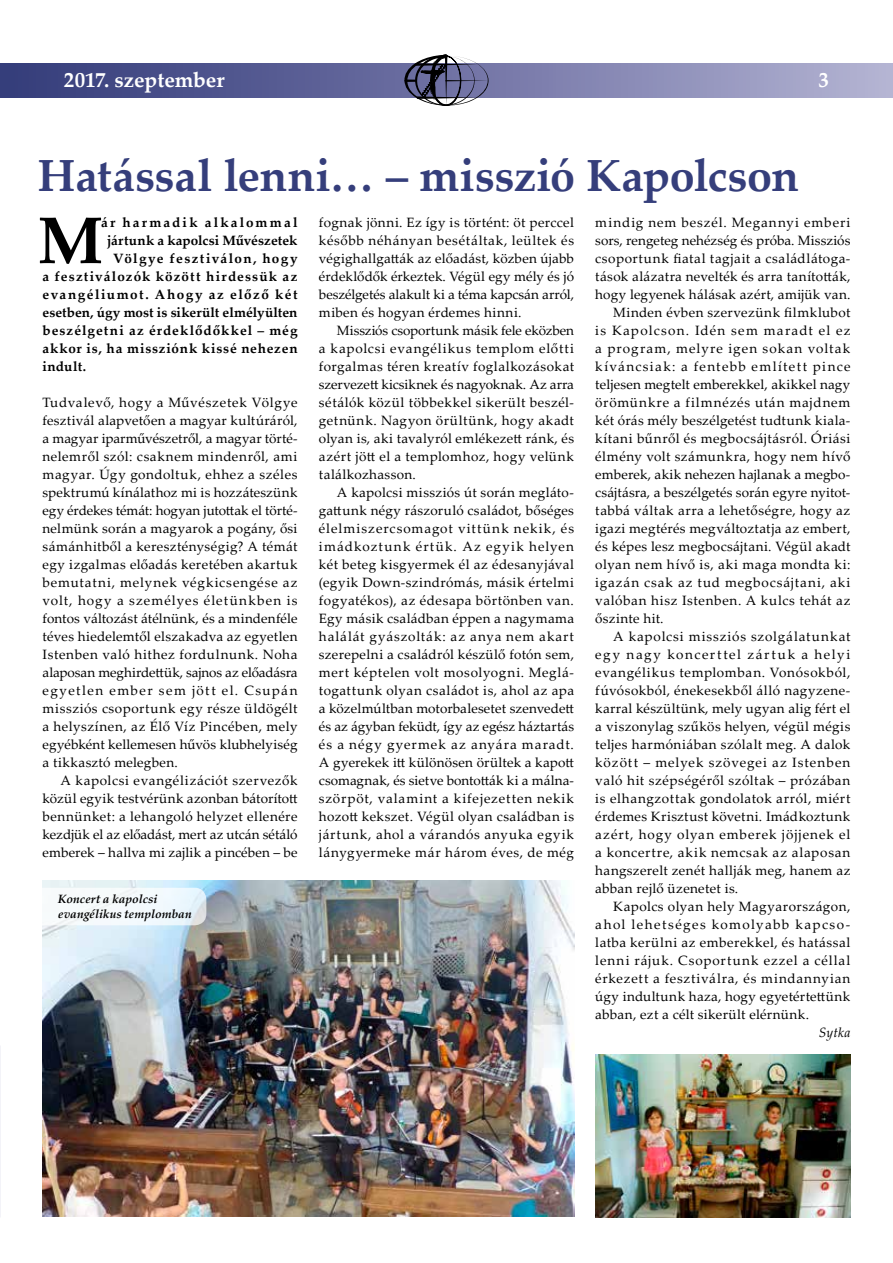
<style>
.page{position:relative;width:893px;height:1263px;background:#fff}
.page>*{position:absolute;margin:0;border:0;box-sizing:border-box;transform-origin:0 0}
.t1{font:700 66px "Palatino Linotype";color:#000}
.t2{font:700 45px "Palatino Linotype";letter-spacing:-.005em;color:#353e7b}
.t3{font:700 21px "Palatino Linotype";color:#fff}
.t4{font:13.5px/18px "Palatino Linotype";letter-spacing:.035em;color:#000;text-align:justify}
.t5{font:13.5px "Palatino Linotype";letter-spacing:.01em;color:#000}
.t6{font:700 13.5px "Palatino Linotype";letter-spacing:.075em;color:#000}
.t7{font:13.5px "Palatino Linotype";letter-spacing:.06em;color:#000}
.t8{font:13.5px "Palatino Linotype";letter-spacing:.065em;color:#000}
.t9{font:13.5px "Palatino Linotype";letter-spacing:.07em;color:#000}
.t10{font:700 13.5px "Palatino Linotype";letter-spacing:.005em;color:#000}
.t11{font:13.5px "Palatino Linotype";letter-spacing:.095em;color:#000}
.t12{font:13.5px "Palatino Linotype";letter-spacing:.005em;color:#000}
.t13{font:13.5px "Palatino Linotype";letter-spacing:.075em;color:#000}
.t14{font:13.5px "Palatino Linotype";letter-spacing:.08em;color:#000}
.t15{font:13.5px "Palatino Linotype";letter-spacing:.1em;color:#000}
.t16{font:13.5px "Palatino Linotype";letter-spacing:.115em;color:#000}
.t17{font:700 13.5px "Palatino Linotype";letter-spacing:.11em;color:#000}
.t18{font:700 13.5px "Palatino Linotype";letter-spacing:.095em;color:#000}
.t19{font:700 13.5px "Palatino Linotype";letter-spacing:.165em;color:#000}
.t20{font:italic 13.5px "Palatino Linotype";letter-spacing:.01em;color:#000}
.t21{font:italic 700 12px/15px "Palatino Linotype";letter-spacing:.005em;color:#000}
</style>
<div class="page">
<div style="left:0;top:64px;width:893px;height:34px;background:linear-gradient(to right,#303878,#b2b1d2)"></div>
<svg style="left:404px;top:55px;width:84px;height:51px"></svg>
<img style="left:595px;top:1055px;width:255px;height:162px">
<img style="left:43px;top:880px;width:531px;height:337px">
<svg style="left:43px;top:888px;width:163px;height:37px"></svg>
<h3 class="t3" style="left:64px;top:65px;width:162px">2017. szeptember</h3>
<h3 class="t3" style="left:818px;top:65px;width:12px">3</h3>
<h2 class="t2" style="left:38px;top:144px;width:763px">Hatással lenni… – misszió Kapolcson</h2>
<p class="t4" style="left:319px;top:213px;width:257px">fognak jönni. Ez így is történt: öt perccel később néhányan besétáltak, leültek és végighallgatták az előadást, közben újabb érdeklődők érkeztek. Végül egy mély és jó beszélgetés alakult ki a téma kapcsán arról, miben és hogyan érdemes hinni.</p>
<p class="t4" style="left:319px;top:321px;width:257px;text-indent:18px">Missziós csoportunk másik fele eközben a kapolcsi evangélikus templom előtti forgalmas téren kreatív foglalkozásokat szervezett kicsiknek és nagyoknak. Az arra sétálók közül többekkel sikerült beszél&shy;getnünk. Nagyon örültünk, hogy akadt olyan is, aki tavalyról emlékezett ránk, és azért jött el a templomhoz, hogy velünk találkozhasson.</p>
<p class="t4" style="left:319px;top:483px;width:257px;text-indent:18px">A kapolcsi missziós út során megláto&shy;gattunk négy rászoruló családot, bőséges élelmiszercsomagot vittünk nekik, és imádkoztunk értük. Az egyik helyen két beteg kisgyermek él az édesanyjával (egyik Down-szindrómás, másik értelmi fogyatékos), az édesapa börtönben van.<br>Egy másik családban éppen a nagymama halálát gyászolták: az anya nem akart szerepelni a családról készülő fotón sem, mert képtelen volt mosolyogni. Meglá&shy;togattunk olyan családot is, ahol az apa a közelmúltban motorbalesetet szenvedett és az ágyban feküdt, így az egész háztartás és a négy gyermek az anyára maradt.<br>A gyerekek itt különösen örültek a kapott csomagnak, és sietve bontották ki a málna&shy;szörpöt, valamint a kifejezetten nekik hozott kekszet. Végül olyan családban is jártunk, ahol a várandós anyuka egyik lánygyermeke már három éves, de még</p>
<p class="t19" style="left:101px;top:213px;width:198px">ár harmadik alkalommal</p>
<p class="t10" style="left:107px;top:231px;width:192px">jártunk a kapolcsi Művészetek</p>
<p class="t18" style="left:113px;top:249px;width:186px">Völgye fesztiválon, hogy</p>
<p class="t6" style="left:43px;top:267px;width:257px">a fesztiválozók között hirdessük az</p>
<p class="t17" style="left:43px;top:285px;width:257px">evangéliumot. Ahogy az előző két</p>
<p class="t10" style="left:43px;top:303px;width:257px">esetben, úgy most is sikerült elmélyülten</p>
<p class="t6" style="left:43px;top:321px;width:256px">beszélgetni az érdeklődőkkel – még</p>
<p class="t6" style="left:43px;top:339px;width:257px">akkor is, ha missziónk kissé nehezen</p>
<p class="t6" style="left:43px;top:357px;width:45px">indult.</p>
<p class="t4" style="left:43px;top:393px;width:257px">Tudvalevő, hogy a Művészetek Völgye fesztivál alapvetően a magyar kultúráról, a magyar iparművészetről, a magyar törté&shy;nelemről szól: csaknem mindenről, ami magyar. Úgy gondoltuk, ehhez a széles spektrumú kínálathoz mi is hozzáteszünk egy érdekes témát: hogyan jutottak el törté&shy;nelmünk során a magyarok a pogány, ősi sámánhitből a kereszténységig? A témát egy izgalmas előadás keretében akartuk bemutatni, melynek végkicsengése az volt, hogy a személyes életünkben is fontos változást átélnünk, és a mindenféle téves hiedelemtől elszakadva az egyetlen Istenben való hithez fordulnunk. Noha alaposan meghirdettük, sajnos az előadásra egyetlen ember sem jött el. Csupán missziós csoportunk egy része üldögélt a helyszínen, az Élő Víz Pincében, mely egyébként kellemesen hűvös klubhelyiség a tikkasztó melegben.</p>
<p class="t4" style="left:43px;top:771px;width:257px;text-indent:18px">A kapolcsi evangélizációt szervezők közül egyik testvérünk azonban bátorított bennünket: a lehangoló helyzet ellenére kezdjük el az előadást, mert az utcán sétáló emberek – hallva mi zajlik a pincében – be</p>
<h1 class="t1" style="left:37px;top:194px;width:67px">M</h1>
<p class="t8" style="left:595px;top:213px;width:257px">mindig nem beszél. Megannyi emberi</p>
<p class="t12" style="left:595px;top:231px;width:257px">sors, rengeteg nehézség és próba. Missziós</p>
<p class="t4" style="left:595px;top:249px;width:257px">csoportunk fiatal tagjait a családlátoga-</p>
<p class="t4" style="left:595px;top:267px;width:257px">tások alázatra nevelték és arra tanították,</p>
<p class="t4" style="left:595px;top:285px;width:257px">hogy legyenek hálásak azért, amijük van.</p>
<p class="t4" style="left:613px;top:303px;width:239px">Minden évben szervezünk filmklubot</p>
<p class="t11" style="left:595px;top:321px;width:257px">is Kapolcson. Idén sem maradt el ez</p>
<p class="t14" style="left:595px;top:339px;width:257px">a program, melyre igen sokan voltak</p>
<p class="t11" style="left:595px;top:357px;width:257px">kíváncsiak: a fentebb említett pince</p>
<p class="t5" style="left:595px;top:375px;width:257px">teljesen megtelt emberekkel, akikkel nagy</p>
<p class="t7" style="left:595px;top:393px;width:257px">örömünkre a filmnézés után majdnem</p>
<p class="t4" style="left:595px;top:411px;width:257px">két órás mély beszélgetést tudtunk kiala-</p>
<p class="t4" style="left:595px;top:429px;width:257px">kítani bűnről és megbocsájtásról. Óriási</p>
<p class="t4" style="left:595px;top:447px;width:257px">élmény volt számunkra, hogy nem hívő</p>
<p class="t5" style="left:595px;top:465px;width:257px">emberek, akik nehezen hajlanak a megbo-</p>
<p class="t5" style="left:595px;top:483px;width:257px">csájtásra, a beszélgetés során egyre nyitot-</p>
<p class="t4" style="left:595px;top:501px;width:257px">tabbá váltak arra a lehetőségre, hogy az</p>
<p class="t4" style="left:595px;top:519px;width:257px">igazi megtérés megváltoztatja az embert,</p>
<p class="t4" style="left:595px;top:537px;width:257px">és képes lesz megbocsájtani. Végül akadt</p>
<p class="t4" style="left:595px;top:555px;width:257px">olyan nem hívő is, aki maga mondta ki:</p>
<p class="t8" style="left:595px;top:573px;width:257px">igazán csak az tud megbocsájtani, aki</p>
<p class="t4" style="left:595px;top:591px;width:257px">valóban hisz Istenben. A kulcs tehát az</p>
<p class="t4" style="left:595px;top:609px;width:70px">őszinte hit.</p>
<p class="t8" style="left:613px;top:627px;width:239px">A kapolcsi missziós szolgálatunkat</p>
<p class="t16" style="left:595px;top:645px;width:257px">egy nagy koncerttel zártuk a helyi</p>
<p class="t4" style="left:595px;top:663px;width:257px">evangélikus templomban. Vonósokból,</p>
<p class="t4" style="left:595px;top:681px;width:257px">fúvósokból, énekesekből álló nagyzene-</p>
<p class="t4" style="left:595px;top:699px;width:257px">karral készültünk, mely ugyan alig fért el</p>
<p class="t4" style="left:595px;top:717px;width:257px">a viszonylag szűkös helyen, végül mégis</p>
<p class="t4" style="left:595px;top:735px;width:257px">teljes harmóniában szólalt meg. A dalok</p>
<p class="t13" style="left:595px;top:753px;width:257px">között – melyek szövegei az Istenben</p>
<p class="t4" style="left:595px;top:771px;width:257px">való hit szépségéről szóltak – prózában</p>
<p class="t4" style="left:595px;top:789px;width:257px">is elhangzottak gondolatok arról, miért</p>
<p class="t4" style="left:595px;top:807px;width:257px">érdemes Krisztust követni. Imádkoztunk</p>
<p class="t9" style="left:595px;top:825px;width:257px">azért, hogy olyan emberek jöjjenek el</p>
<p class="t7" style="left:595px;top:843px;width:257px">a koncertre, akik nemcsak az alaposan</p>
<p class="t4" style="left:595px;top:861px;width:257px">hangszerelt zenét hallják meg, hanem az</p>
<p class="t4" style="left:595px;top:879px;width:144px">abban rejlő üzenetet is.</p>
<p class="t4" style="left:613px;top:897px;width:239px">Kapolcs olyan hely Magyarországon,</p>
<p class="t15" style="left:595px;top:915px;width:257px">ahol lehetséges komolyabb kapcso-</p>
<p class="t4" style="left:595px;top:933px;width:257px">latba kerülni az emberekkel, és hatással</p>
<p class="t9" style="left:595px;top:951px;width:257px">lenni rájuk. Csoportunk ezzel a céllal</p>
<p class="t7" style="left:595px;top:969px;width:257px">érkezett a fesztiválra, és mindannyian</p>
<p class="t4" style="left:595px;top:987px;width:257px">úgy indultunk haza, hogy egyetértettünk</p>
<p class="t4" style="left:595px;top:1005px;width:215px">abban, ezt a célt sikerült elérnünk.</p>
<p class="t20" style="left:819px;top:1023px;width:33px">Sytka</p>
<p class="t21" style="left:58px;top:891px;width:135px">Koncert a kapolcsi evangélikus templomban</p>
</div>
